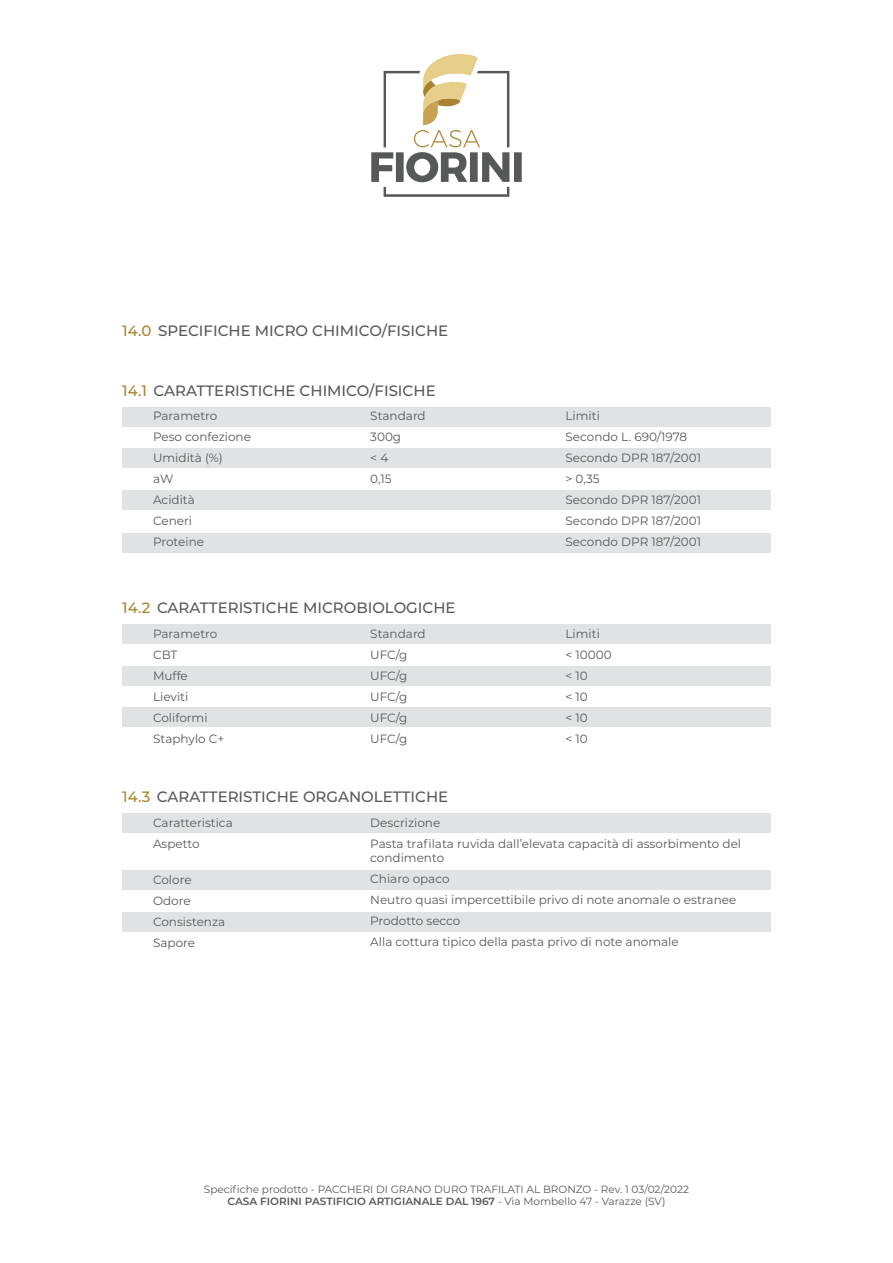
<style>
.page{position:relative;width:893px;height:1263px;background:#fff}
.page>*{position:absolute;margin:0;border:0;box-sizing:border-box;transform-origin:0 0}
.t1{font:500 15px "Montserrat";color:#57585a}
.t2{font:12px/21px "Montserrat";color:#57585a}
.t3{font:10.5px/12.6px "Montserrat";color:#57585a;text-align:center}
.s1{color:#aa8230}
.s2{font-weight:600}
</style>
<div class="page">
<div style="left:122px;top:407px;width:649px;height:19px;background:#e1e2e4"></div>
<div style="left:122px;top:624px;width:649px;height:19px;background:#e1e2e4"></div>
<div style="left:122px;top:449px;width:649px;height:19px;background:#e1e2e4"></div>
<div style="left:122px;top:666px;width:649px;height:19px;background:#e1e2e4"></div>
<div style="left:122px;top:490px;width:649px;height:19px;background:#e1e2e4"></div>
<div style="left:122px;top:708px;width:649px;height:19px;background:#e1e2e4"></div>
<div style="left:122px;top:534px;width:649px;height:19px;background:#e1e2e4"></div>
<div style="left:122px;top:813px;width:649px;height:20px;background:#e1e2e4"></div>
<div style="left:122px;top:870px;width:649px;height:20px;background:#e1e2e4"></div>
<div style="left:122px;top:912px;width:649px;height:19px;background:#e1e2e4"></div>
<svg style="left:371px;top:54px;width:151px;height:143px"></svg>
<p class="t1" style="left:122px;top:320px;width:327px"><span class="s1">14.0</span> SPECIFICHE MICRO CHIMICO/FISICHE</p>
<p class="t1" style="left:122px;top:380px;width:315px"><span class="s1">14.1</span> CARATTERISTICHE CHIMICO/FISICHE</p>
<p class="t2" style="left:153px;top:405px;width:99px">Parametro<br>Peso confezione<br>Umidità (%)<br>aW<br>Acidità<br>Ceneri<br>Proteine</p>
<p class="t2" style="left:370px;top:405px;width:57px">Standard<br>300g<br>&lt; 4<br>0,15</p>
<p class="t1" style="left:122px;top:597px;width:335px"><span class="s1">14.2</span> CARATTERISTICHE MICROBIOLOGICHE</p>
<p class="t2" style="left:153px;top:622px;width:73px">Parametro<br>CBT<br>Muffe<br>Lieviti<br>Coliformi<br>Staphylo C+</p>
<p class="t2" style="left:370px;top:622px;width:57px">Standard<br>UFC/g<br>UFC/g<br>UFC/g<br>UFC/g<br>UFC/g</p>
<p class="t1" style="left:122px;top:786px;width:327px"><span class="s1">14.3</span> CARATTERISTICHE ORGANOLETTICHE</p>
<p class="t2" style="left:566px;top:405px;width:137px">Limiti<br>Secondo L. 690/1978<br>Secondo DPR 187/2001 &gt; 0,35<br>Secondo DPR 187/2001<br>Secondo DPR 187/2001<br>Secondo DPR 187/2001</p>
<p class="t2" style="left:566px;top:622px;width:48px">Limiti<br>&lt; 10000 &lt; 10<br>&lt; 10<br>&lt; 10<br>&lt; 10</p>
<p class="t2" style="left:153px;top:812px;width:81px">Caratteristica<br>Aspetto</p>
<p class="t2" style="left:153px;top:869px;width:74px">Colore<br>Odore<br>Consistenza<br>Sapore</p>
<p class="t2" style="left:370px;top:812px;width:372px">Descrizione<br>Pasta trafilata ruvida dall’elevata capacità di assorbimento del</p>
<p class="t2" style="left:370px;top:847px;width:368px">condimento<br>Chiaro opaco<br>Neutro quasi impercettibile privo di note anomale o estranee<br>Prodotto secco<br>Alla cottura tipico della pasta privo di note anomale</p>
<p class="t3" style="left:204px;top:1182px;width:486px">Specifiche prodotto - PACCHERI DI GRANO DURO TRAFILATI AL BRONZO - Rev. 1 03/02/2022<br><span class="s2">CASA FIORINI PASTIFICIO ARTIGIANALE DAL 1967</span> - Via Mombello 47 - Varazze (SV)</p>
</div>
